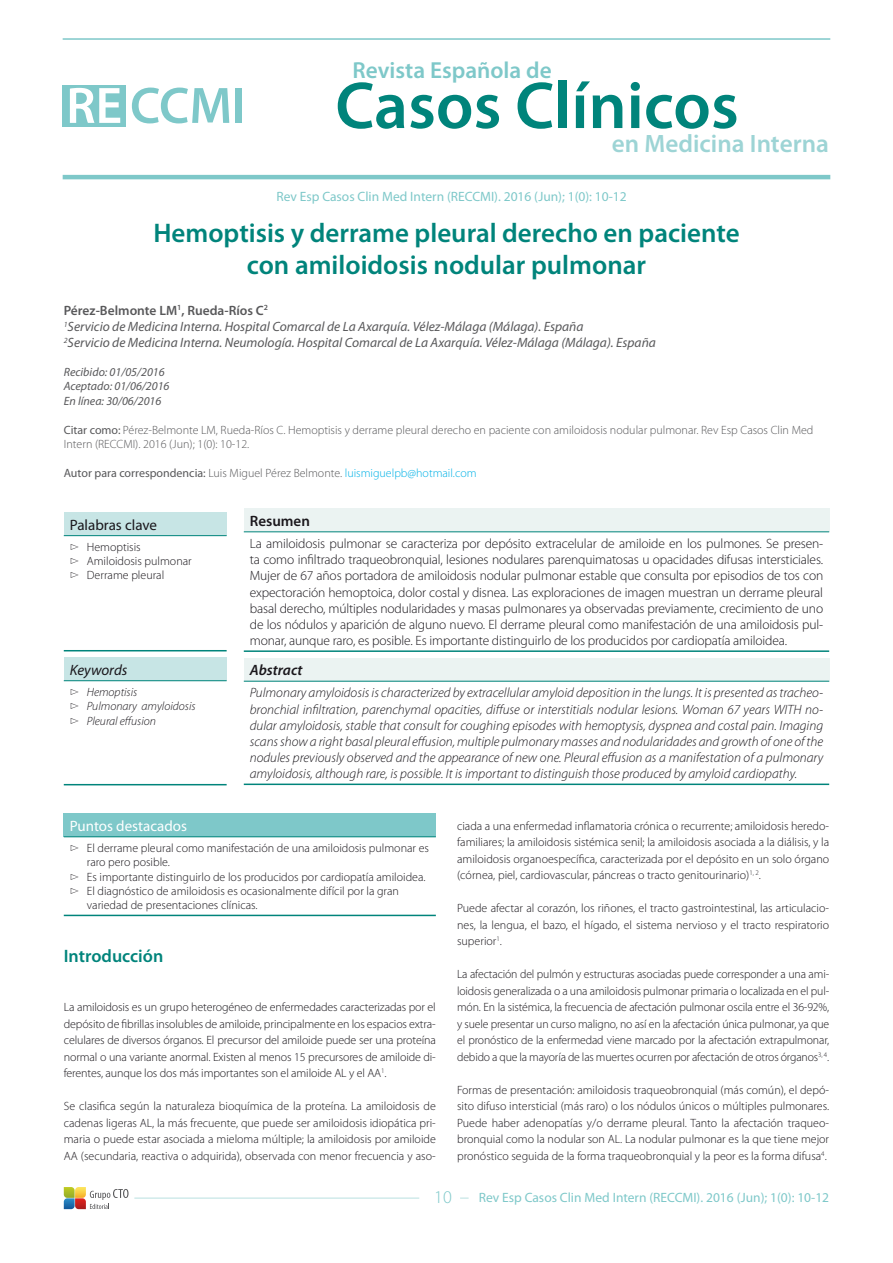
<style>
.page{position:relative;width:893px;height:1263px;background:#fff}
.page>*{position:absolute;margin:0;border:0;box-sizing:border-box;transform-origin:0 0}
.t1{font:600 66.75px "Myriad Pro";color:#00847b}
.Titulo_capitulo{font:600 27px/32.4px "Myriad Pro";color:#00847b;text-align:center}
.t2{font:600 25.2px "Myriad Pro";color:#9dd4d5}
.t3{font:600 23.25px "Myriad Pro";color:#7ec8c9}
._02_Primer_Orden{font:600 18px "Myriad Pro";color:#00847b}
.t4{font:300 18px "Myriad Pro";color:#7ec8c9}
.t5{font:15px "Myriad Pro";color:#fff}
.t6{font:15px "Myriad Pro";color:#1a171c}
.t7{font:italic 15px "Myriad Pro";color:#1a171c}
.t8{font:italic 600 15px "Myriad Pro";color:#1a171c}
.t9{font:600 15px "Myriad Pro";color:#1a171c}
.Texto_resumen{font:300 13.5px/16.2px "Myriad Pro";letter-spacing:-.01em;color:#1a171c;text-align:justify}
.Texto_abstract{font:italic 300 13.5px/16.2px "Myriad Pro";color:#1a171c;text-align:justify}
.Cargo_autores{font:italic 13.5px "Myriad Pro";color:#58585a}
.Nombre_autores{font:13.5px "Myriad Pro";color:#7ec8c9}
.Nombre_autores-2{font:600 13.5px "Myriad Pro";color:#58585a}
._01_Texto_comun{font:300 12px/16.5px "Myriad Pro";color:#1a171c;text-align:justify}
.Cargo_autores-2{font:300 12px/14.4px "Myriad Pro";color:#58585a}
.Cargo_autores-3{font:12px "Myriad Pro";color:#58585a}
.Cargo_autores-4{font:italic 12px "Myriad Pro";color:#58585a}
.t10{font:italic 300 12px "Myriad Pro";color:#1a171c}
.s1{font-weight:400}
.s2{font-weight:300}
.s3{font-weight:300;color:#00b1e6}
</style>
<div class="page">
<div style="left:63px;top:85px;width:63px;height:41px;background:#7ec8c9"></div>
<svg style="left:70px;top:88px;width:50px;height:35px"></svg>
<svg style="left:132px;top:88px;width:97px;height:35px"></svg>
<div style="left:236px;top:88px;width:6px;height:35px;background:#7ec8c9"></div>
<hr style="left:63px;top:38px;width:767px;height:2px;background:#7ec8c9">
<hr style="left:63px;top:175px;width:767px;height:4px;background:#7ec8c9">
<hr style="left:134px;top:1198px;width:285px;height:1px;background:#b9e0e0">
<svg style="left:64px;top:1187px;width:65px;height:22px"></svg>
<div style="left:64px;top:512px;width:163px;height:24px;background:#c7e5e5"></div>
<hr style="left:64px;top:650px;width:163px;height:1px;background:#00847b">
<hr style="left:64px;top:535px;width:163px;height:1px;background:#00847b">
<div style="left:64px;top:657px;width:163px;height:24px;background:#c7e5e5"></div>
<hr style="left:64px;top:784px;width:163px;height:1px;background:#00847b">
<hr style="left:64px;top:680px;width:163px;height:1px;background:#00847b">
<div style="left:244px;top:509px;width:585px;height:23px;background:#ebf3f2"></div>
<hr style="left:244px;top:650px;width:585px;height:2px;background:#00847b">
<hr style="left:244px;top:531px;width:585px;height:1px;background:#00847b">
<div style="left:244px;top:658px;width:585px;height:23px;background:#ebf3f2"></div>
<hr style="left:244px;top:783px;width:585px;height:2px;background:#00847b">
<hr style="left:244px;top:681px;width:585px;height:1px;background:#00847b">
<div style="left:64px;top:813px;width:372px;height:24px;background:#7ec8c9"></div>
<hr style="left:64px;top:836px;width:372px;height:1px;background:#00847b">
<hr style="left:64px;top:915px;width:372px;height:1px;background:#00847b">
<h3 class="t3" style="left:352px;top:56px;width:201px">Revista Española de</h3>
<h1 class="t1" style="left:335px;top:63px;width:405px">Casos Clínicos</h1>
<h3 class="t2" style="left:612px;top:127px;width:218px">en Medicina Interna</h3>
<p class="Nombre_autores" style="left:276px;top:188px;width:352px">Rev Esp Casos Clin Med Intern (RECCMI). 2016 (Jun); 1(0): 10-12</p>
<p class="Titulo_capitulo" style="left:153px;top:216px;width:588px">Hemoptisis y derrame pleural derecho en paciente con amiloidosis nodular pulmonar</p>
<p class="Nombre_autores-2" style="left:64px;top:302px;width:206px">Pérez-Belmonte LM<sup>1</sup>, Rueda-Ríos C<sup>2</sup></p>
<p class="Cargo_autores" style="left:64px;top:318px;width:521px"><sup>1</sup>Servicio de Medicina Interna. Hospital Comarcal de La Axarquía. Vélez-Málaga (Málaga). España</p>
<p class="Cargo_autores" style="left:64px;top:334px;width:594px"><sup>2</sup>Servicio de Medicina Interna. Neumología. Hospital Comarcal de La Axarquía. Vélez-Málaga (Málaga). España</p>
<p class="Cargo_autores-4" style="left:64px;top:365px;width:102px">Recibido: 01/05/2016</p>
<p class="Cargo_autores-4" style="left:64px;top:379px;width:107px">Aceptado: 01/06/2016</p>
<p class="Cargo_autores-4" style="left:64px;top:393px;width:99px">En línea: 30/06/2016</p>
<p class="Cargo_autores-2" style="left:64px;top:423px;width:751px"><span class="s1">Citar como:</span> Pérez-Belmonte LM, Rueda-Ríos C. Hemoptisis y derrame pleural derecho en paciente con amiloidosis nodular pulmonar. Rev Esp Casos Clin Med<br>Intern (RECCMI). 2016 (Jun); 1(0): 10-12.</p>
<p class="Cargo_autores-3" style="left:64px;top:465px;width:414px">Autor para correspondencia: <span class="s2">Luis Miguel Pérez Belmonte.</span> <span class="s3">luismiguelpb@hotmail.com</span></p>
<p class="t6" style="left:70px;top:515px;width:89px">Palabras clave</p>
<p class="_01_Texto_comun" style="left:70px;top:539px;width:72px">▻ Hemoptisis</p>
<p class="_01_Texto_comun" style="left:70px;top:553px;width:123px">▻ Amiloidosis pulmonar</p>
<p class="_01_Texto_comun" style="left:70px;top:567px;width:96px">▻ Derrame pleural</p>
<p class="t7" style="left:70px;top:660px;width:59px">Keywords</p>
<p class="t10" style="left:70px;top:685px;width:69px">▻ Hemoptisis</p>
<p class="t10" style="left:70px;top:700px;width:127px">▻ Pulmonary amyloidosis</p>
<p class="t10" style="left:70px;top:714px;width:88px">▻ Pleural effusion</p>
<p class="t9" style="left:250px;top:511px;width:62px">Resumen</p>
<p class="Texto_resumen" style="left:250px;top:536px;width:575px">La amiloidosis pulmonar se caracteriza por depósito extracelular de amiloide en los pulmones. Se presen&shy;ta como infiltrado traqueobronquial, lesiones nodulares parenquimatosas u opacidades difusas intersticiales.<br>Mujer de 67 años portadora de amiloidosis nodular pulmonar estable que consulta por episodios de tos con expectoración hemoptoica, dolor costal y disnea. Las exploraciones de imagen muestran un derrame pleural basal derecho, múltiples nodularidades y masas pulmonares ya observadas previamente, crecimiento de uno de los nódulos y aparición de alguno nuevo. El derrame pleural como manifestación de una amiloidosis pul&shy;monar, aunque raro, es posible. Es importante distinguirlo de los producidos por cardiopatía amiloidea.</p>
<p class="t8" style="left:250px;top:661px;width:54px">Abstract</p>
<p class="Texto_abstract" style="left:250px;top:685px;width:575px">Pulmonary amyloidosis is characterized by extracellular amyloid deposition in the lungs. It is presented as tracheo&shy;bronchial infiltration, parenchymal opacities, diffuse or interstitials nodular lesions. Woman 67 years WITH no&shy;dular amyloidosis, stable that consult for coughing episodes with hemoptysis, dyspnea and costal pain. Imaging scans show a right basal pleural effusion, multiple pulmonary masses and nodularidades and growth of one of the nodules previously observed and the appearance of new one. Pleural effusion as a manifestation of a pulmonary amyloidosis, although rare, is possible. It is important to distinguish those produced by amyloid cardiopathy.</p>
<p class="t5" style="left:70px;top:816px;width:119px">Puntos destacados</p>
<p class="_01_Texto_comun" style="left:87px;top:841px;width:344px;line-height:14.4px;text-indent:-17px">▻ El derrame pleural como manifestación de una amiloidosis pulmonar es raro pero posible.</p>
<p class="_01_Texto_comun" style="left:70px;top:868px;width:357px">▻ Es importante distinguirlo de los producidos por cardiopatía amiloidea.</p>
<p class="_01_Texto_comun" style="left:87px;top:884px;width:314px;line-height:14.4px;text-indent:-17px">▻ El diagnóstico de amiloidosis es ocasionalmente difícil por la gran variedad de presentaciones clínicas.</p>
<p class="_02_Primer_Orden" style="left:64px;top:944px;width:101px">Introducción</p>
<p class="_01_Texto_comun" style="left:64px;top:999px;width:374px">La amiloidosis es un grupo heterogéneo de enfermedades caracterizadas por el depósito de fibrillas insolubles de amiloide, principalmente en los espacios extra&shy;celulares de diversos órganos. El precursor del amiloide puede ser una proteína normal o una variante anormal. Existen al menos 15 precursores de amiloide di&shy;ferentes, aunque los dos más importantes son el amiloide AL y el AA<sup>1</sup>.</p>
<p class="_01_Texto_comun" style="left:64px;top:1098px;width:374px">Se clasifica según la naturaleza bioquímica de la proteína. La amiloidosis de cadenas ligeras AL, la más frecuente, que puede ser amiloidosis idiopática pri&shy;maria o puede estar asociada a mieloma múltiple; la amiloidosis por amiloide AA (secundaria, reactiva o adquirida), observada con menor frecuencia y aso-</p>
<p class="_01_Texto_comun" style="left:457px;top:817px;width:374px">ciada a una enfermedad inflamatoria crónica o recurrente; amiloidosis heredo&shy;familiares; la amiloidosis sistémica senil; la amiloidosis asociada a la diálisis, y la amiloidosis organoespecífica, caracterizada por el depósito en un solo órgano (córnea, piel, cardiovascular, páncreas o tracto genitourinario)<sup>1,</sup> <sup>2</sup>.</p>
<p class="_01_Texto_comun" style="left:457px;top:900px;width:374px">Puede afectar al corazón, los riñones, el tracto gastrointestinal, las articulacio&shy;nes, la lengua, el bazo, el hígado, el sistema nervioso y el tracto respiratorio superior<sup>1</sup>.</p>
<p class="_01_Texto_comun" style="left:457px;top:966px;width:374px">La afectación del pulmón y estructuras asociadas puede corresponder a una ami&shy;loidosis generalizada o a una amiloidosis pulmonar primaria o localizada en el pul&shy;món. En la sistémica, la frecuencia de afectación pulmonar oscila entre el 36-92%, y suele presentar un curso maligno, no así en la afectación única pulmonar, ya que el pronóstico de la enfermedad viene marcado por la afectación extrapulmonar, debido a que la mayoría de las muertes ocurren por afectación de otros órganos<sup>3,</sup> <sup>4</sup>.</p>
<p class="_01_Texto_comun" style="left:457px;top:1081px;width:374px">Formas de presentación: amiloidosis traqueobronquial (más común), el depó&shy;sito difuso intersticial (más raro) o los nódulos únicos o múltiples pulmonares.<br>Puede haber adenopatías y/o derrame pleural. Tanto la afectación traqueo&shy;bronquial como la nodular son AL. La nodular pulmonar es la que tiene mejor pronóstico seguida de la forma traqueobronquial y la peor es la forma difusa<sup>4</sup>.</p>
<p class="t4" style="left:434px;top:1187px;width:19px">10</p>
<p class="Nombre_autores" style="left:479px;top:1189px;width:352px">Rev Esp Casos Clin Med Intern (RECCMI). 2016 (Jun); 1(0): 10-12</p>
</div>
